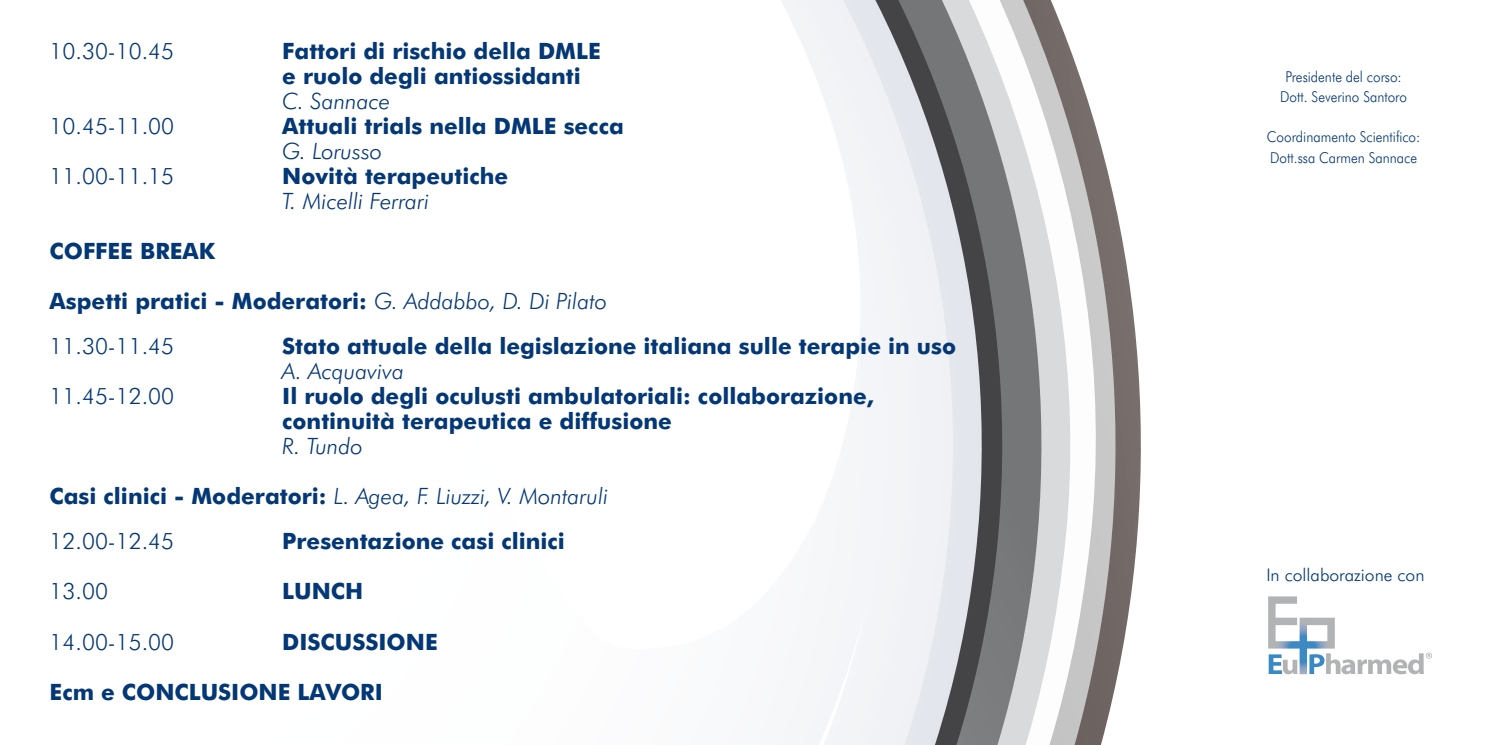
<style>
.page{position:relative;width:1489px;height:745px;background:#fff}
.page>*{position:absolute;margin:0;border:0;box-sizing:border-box;transform-origin:0 0}
.t1{font:700 22.5px/25px "Futura BT";color:#043775}
.t2{font:italic 300 22.5px/45px "Futura BT";color:#043775}
.t3{font:300 22.5px "Futura BT";color:#043775}
.t4{font:300 17.5px "Futura BT";color:#043775}
.t5{font:300 15px/20px "Futura BT";color:#043775;text-align:center;scale:.9 1}
.s1{font-weight:300;font-style:italic}
.s2{font-weight:300}
.s3{font-weight:700;font-style:normal}
.s4{font-style:normal}
</style>
<div class="page">
<svg style="left:781px;top:0;width:351px;height:744px"></svg>
<svg style="left:1268px;top:596px;width:163px;height:78px"></svg>
<p class="t3" style="left:50px;top:37px;width:126px">10.30-10.45</p>
<p class="t1" style="left:282px;top:38px;width:320px">Fattori di rischio della DMLE e ruolo degli antiossidanti</p>
<p class="t2" style="left:282px;top:78px;width:110px">C. Sannace</p>
<p class="t3" style="left:50px;top:112px;width:126px">10.45-11.00</p>
<p class="t1" style="left:282px;top:113px;width:343px">Attuali trials nella DMLE secca</p>
<p class="t2" style="left:282px;top:128px;width:101px">G. Lorusso</p>
<p class="t3" style="left:50px;top:162px;width:126px">11.00-11.15</p>
<p class="t1" style="left:282px;top:163px;width:227px">Novità terapeutiche</p>
<p class="t2" style="left:282px;top:178px;width:148px">T. Micelli Ferrari</p>
<p class="t1" style="left:50px;top:238px;width:167px">COFFEE BREAK</p>
<p class="t1" style="left:50px;top:278px;width:559px;line-height:45px">Aspetti pratici - Moderatori: <span class="s1">G. Addabbo, D. Di Pilato<br></span><span class="s2">11.30-11.45</span></p>
<p class="t1" style="left:282px;top:333px;width:675px">Stato attuale della legislazione italiana sulle terapie in uso</p>
<p class="t2" style="left:282px;top:348px;width:123px">A. Acquaviva</p>
<p class="t3" style="left:50px;top:382px;width:126px">11.45-12.00</p>
<p class="t1" style="left:282px;top:383px;width:593px">Il ruolo degli oculusti ambulatoriali: collaborazione, continuità terapeutica e diffusione</p>
<p class="t2" style="left:282px;top:423px;width:82px">R. Tundo</p>
<p class="t2" style="left:50px;top:473px;width:560px"><span class="s3">Casi clinici - Moderatori:</span> L. Agea, F. Liuzzi, V. Montaruli<br><span class="s4">12.00-12.45</span></p>
<p class="t1" style="left:282px;top:528px;width:284px">Presentazione casi clinici</p>
<p class="t3" style="left:50px;top:577px;width:60px">13.00</p>
<p class="t1" style="left:282px;top:578px;width:82px">LUNCH</p>
<p class="t3" style="left:50px;top:627px;width:126px">14.00-15.00</p>
<p class="t1" style="left:282px;top:628px;width:157px">DISCUSSIONE</p>
<p class="t1" style="left:50px;top:678px;width:335px">Ecm e CONCLUSIONE LAVORI</p>
<p class="t5" style="left:1279px;top:67px;width:142px">Presidente del corso:<br>Dott. Severino Santoro</p>
<p class="t5" style="left:1266px;top:127px;width:172px;text-align:left">Coordinamento Scientifico:<br>Dott.ssa Carmen Sannace</p>
<p class="t4" style="left:1266px;top:563px;width:160px">In collaborazione con</p>
</div>
